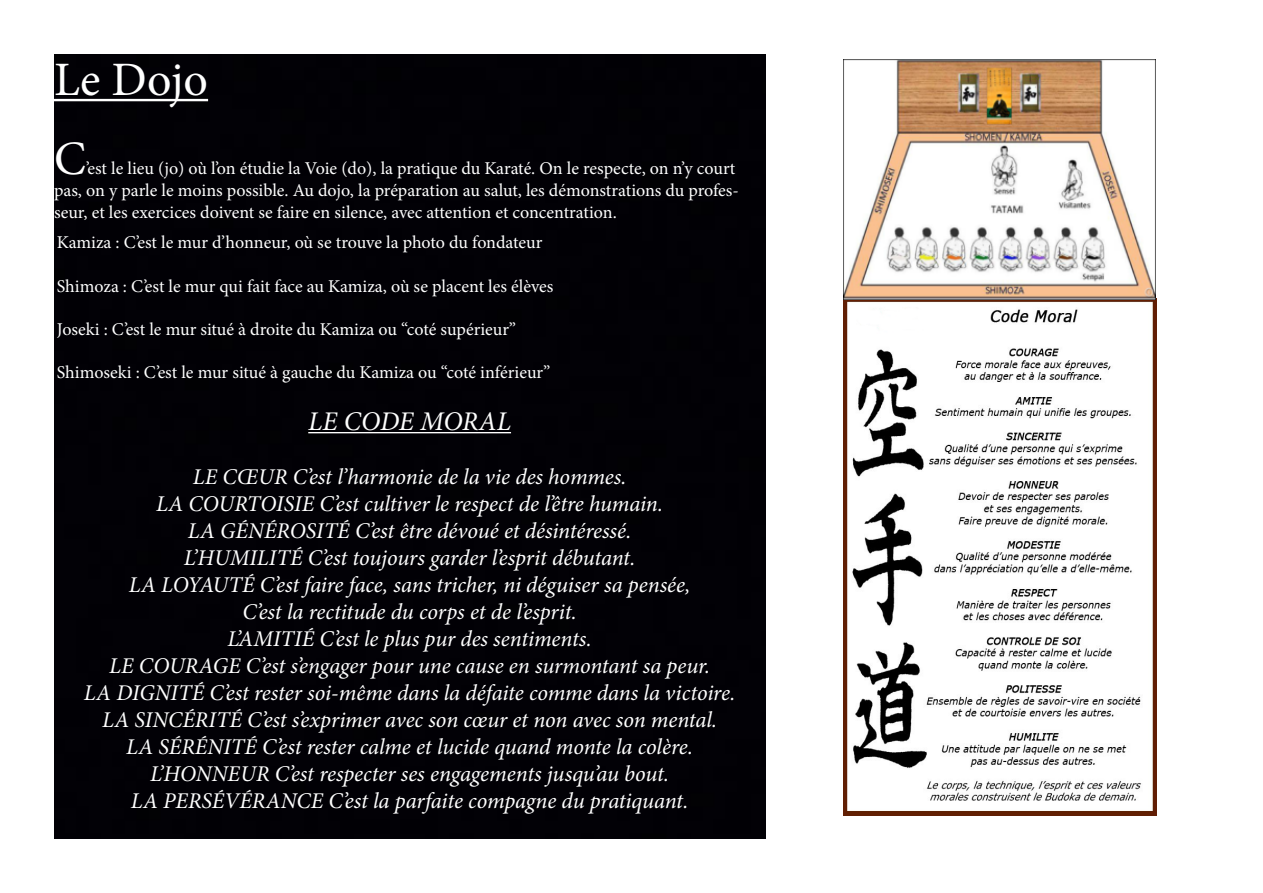
<style>
.page{position:relative;width:1263px;height:893px;background:#fff}
.page>*{position:absolute;margin:0;border:0;box-sizing:border-box;transform-origin:0 0}
.t1{font:48px/79.2px "Minion Pro";letter-spacing:.005em;color:#fff}
.t2{font:italic 27px "Minion Pro";letter-spacing:-.005em;color:#fff}
.t3{font:italic 22.5px/27px "Minion Pro";letter-spacing:-.005em;color:#fff;text-align:center}
.t4{font:18px/21.6px "Minion Pro";color:#fff}
</style>
<div class="page">
<div style="left:54px;top:54px;width:711px;height:785px;background:#020105"></div>
<hr style="left:54px;top:99px;width:154px;height:2px;background:#fff">
<img style="left:843px;top:298px;width:314px;height:517px">
<hr style="left:308px;top:432px;width:203px;height:1px;background:#fff">
<img style="left:843px;top:60px;width:312px;height:240px">
<h1 class="t1" style="left:54px;top:41px;width:156px">Le Dojo<br>C</h1>
<p class="t4" style="left:54px;top:158px;width:686px;text-indent:32px">’est le lieu (jo) où l’on étudie la Voie (do), la pratique du Karaté. On le respecte, on n’y court pas, on y parle le moins possible. Au dojo, la préparation au salut, les démonstrations du profes&shy;seur, et les exercices doivent se faire en silence, avec attention et concentration.</p>
<p class="t4" style="left:57px;top:232px;width:487px">Kamiza : C’est le mur d’honneur, où se trouve la photo du fondateur</p>
<p class="t4" style="left:57px;top:275px;width:498px">Shimoza : C’est le mur qui fait face au Kamiza, où se placent les élèves</p>
<p class="t4" style="left:57px;top:318px;width:461px">Joseki : C’est le mur situé à droite du Kamiza ou “coté supérieur”</p>
<p class="t4" style="left:57px;top:362px;width:495px">Shimoseki : C’est le mur situé à gauche du Kamiza ou “coté inférieur”</p>
<p class="t2" style="left:308px;top:403px;width:204px">LE CODE MORAL</p>
<p class="t3" style="left:84px;top:463px;width:653px">LE CŒUR C’est l’harmonie de la vie des hommes.<br>LA COURTOISIE C’est cultiver le respect de l’être humain.<br>LA GÉNÉROSITÉ C’est être dévoué et désintéressé.<br>L’HUMILITÉ C’est toujours garder l’esprit débutant.<br>LA LOYAUTÉ C’est faire face, sans tricher, ni déguiser sa pensée,<br>C’est la rectitude du corps et de l’esprit.<br>L’AMITIÉ C’est le plus pur des sentiments.<br>LE COURAGE C’est s’engager pour une cause en surmontant sa peur.<br>LA DIGNITÉ C’est rester soi-même dans la défaite comme dans la victoire.<br>LA SINCÉRITÉ C’est s’exprimer avec son cœur et non avec son mental.<br>LA SÉRÉNITÉ C’est rester calme et lucide quand monte la colère.<br>L’HONNEUR C’est respecter ses engagements jusqu’au bout.<br>LA PERSÉVÉRANCE C’est la parfaite compagne du pratiquant.</p>
</div>
